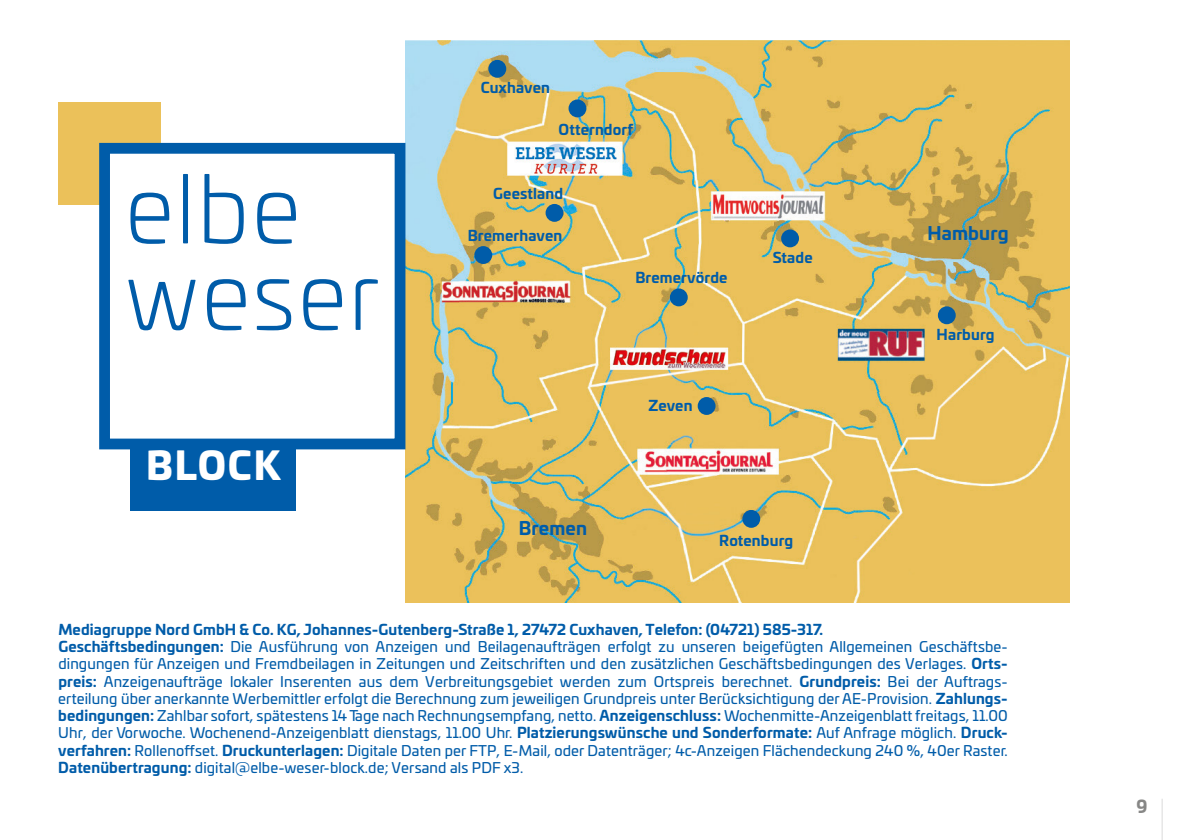
<style>
.page{position:relative;width:1191px;height:840px;background:#fff}
.page>*{position:absolute;margin:0;border:0;box-sizing:border-box;transform-origin:0 0}
.t1{font:300 93.6px/86.4px "Univia Pro";letter-spacing:.02em;color:#005ca9}
.t2{font:900 37.8px "Univia Pro";letter-spacing:.05em;color:#fff}
.t3{font:700 18px "Univia Pro";letter-spacing:.01em;color:#005ca9}
.t4{font:700 18px "Antenna Cond";color:#878786}
.t5{font:14.4px/17.2px "Univia Pro";letter-spacing:.01em;color:#005ca9}
.t6{font:700 14.4px "Univia Pro";letter-spacing:.01em;color:#005ca9}
.s1{font-weight:700}
</style>
<div class="page">
<hr style="left:1161px;top:798px;width:1px;height:41px;background:#dadada">
<img style="left:405px;top:41px;width:664px;height:561px">
<div style="left:58px;top:102px;width:102px;height:102px;background:#ebc15a"></div>
<div style="left:105px;top:148px;width:295px;height:296px;background:#fff"></div>
<div style="left:99px;top:143px;width:306px;height:306px;border:11px solid #005ca9"></div>
<div style="left:130px;top:449px;width:166px;height:61px;background:#005ca9"></div>
<div style="left:488px;top:60px;width:18px;height:18px;background:#005ca9;border-radius:50%"></div>
<div style="left:568px;top:99px;width:18px;height:18px;background:#005ca9;border-radius:50%"></div>
<div style="left:474px;top:246px;width:18px;height:18px;background:#005ca9;border-radius:50%"></div>
<div style="left:670px;top:288px;width:17px;height:18px;background:#005ca9;border-radius:50%"></div>
<div style="left:781px;top:229px;width:18px;height:18px;background:#005ca9;border-radius:50%"></div>
<div style="left:938px;top:306px;width:17px;height:18px;background:#005ca9;border-radius:50%"></div>
<div style="left:742px;top:509px;width:18px;height:18px;background:#005ca9;border-radius:50%"></div>
<div style="left:697px;top:397px;width:18px;height:17px;background:#005ca9;border-radius:50%"></div>
<div style="left:545px;top:204px;width:18px;height:18px;background:#005ca9;border-radius:50%"></div>
<h1 class="t1" style="left:125px;top:162px;width:256px">elbe weser</h1>
<h2 class="t2" style="left:146px;top:434px;width:136px">BLOCK</h2>
<p class="t6" style="left:481px;top:76px;width:71px">Cuxhaven</p>
<p class="t6" style="left:558px;top:118px;width:76px">Otterndorf</p>
<p class="t6" style="left:493px;top:182px;width:71px">Geestland</p>
<p class="t6" style="left:468px;top:224px;width:96px">Bremerhaven</p>
<p class="t3" style="left:519px;top:513px;width:70px">Bremen</p>
<p class="t6" style="left:635px;top:266px;width:94px">Bremervörde</p>
<p class="t6" style="left:772px;top:245px;width:41px">Stade</p>
<p class="t6" style="left:648px;top:394px;width:46px">Zeven</p>
<p class="t6" style="left:719px;top:528px;width:76px">Rotenburg</p>
<p class="t3" style="left:927px;top:219px;width:83px">Hamburg</p>
<p class="t6" style="left:936px;top:322px;width:60px">Harburg</p>
<p class="t5" style="left:58px;top:619px;width:951px"><span class="s1">Mediagruppe Nord GmbH &amp; Co. KG, Johannes-Gutenberg-Straße 1, 27472 Cuxhaven, Telefon: (04721) 585-317.<br>Geschäftsbedingungen:</span> Die Ausführung von Anzeigen und Beilagenaufträgen erfolgt zu unseren beigefügten Allgemeinen Geschäftsbe&shy;dingungen für Anzeigen und Fremdbeilagen in Zeitungen und Zeitschriften und den zusätzlichen Geschäftsbedingungen des Verlages. <span class="s1">Orts&shy;preis:</span> Anzeigenaufträge lokaler Inserenten aus dem Verbreitungsgebiet werden zum Ortspreis berechnet. <span class="s1">Grundpreis:</span> Bei der Auftrags&shy;erteilung über anerkannte Werbemittler erfolgt die Berechnung zum jeweiligen Grundpreis unter Berücksichtigung der AE-Provision. <span class="s1">Zahlungs&shy;bedingungen:</span> Zahlbar sofort, spätestens 14 Tage nach Rechnungsempfang, netto. <span class="s1">Anzeigenschluss:</span> Wochenmitte-Anzeigenblatt freitags, 11.00<br>Uhr, der Vorwoche. Wochenend-Anzeigenblatt dienstags, 11.00 Uhr. <span class="s1">Platzierungswünsche und Sonderformate:</span> Auf Anfrage möglich. <span class="s1">Druck&shy;verfahren:</span> Rollenoffset. <span class="s1">Druckunterlagen:</span> Digitale Daten per FTP, E-Mail, oder Datenträger; 4c-Anzeigen Flächendeckung 240 %, 40er Raster.<br><span class="s1">Datenübertragung:</span> digital@elbe-weser-block.de; Versand als PDF x3.</p>
<p class="t4" style="left:1136px;top:795px;width:13px">9</p>
</div>
